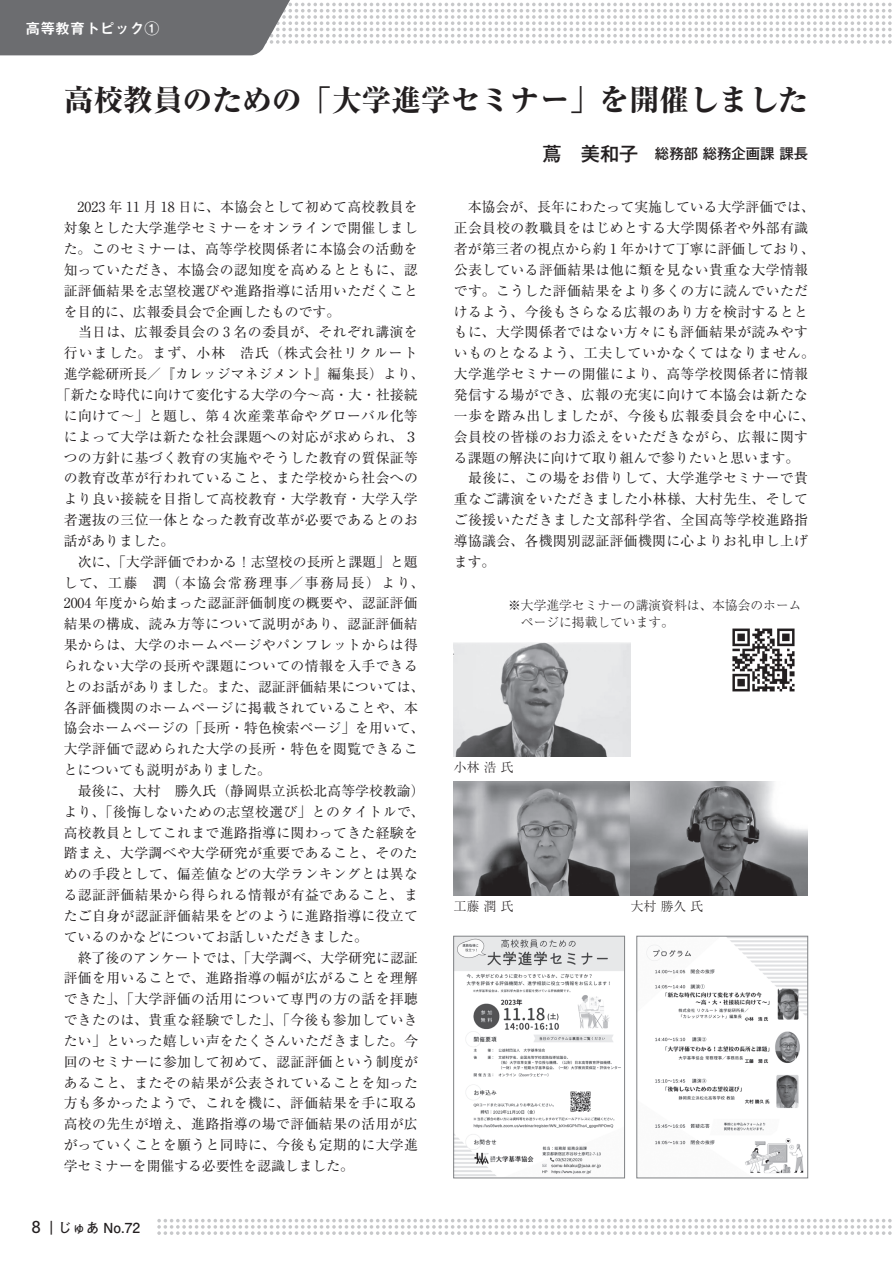
<style>
.page{position:relative;width:893px;height:1263px;background:#fff}
.page>*{position:absolute;margin:0;border:0;box-sizing:border-box;transform-origin:0 0}
.t1{font:800 29.7px "Ryumin Pro";color:#231f20}
.t2{font:500 19.2px "Gothic MB101 Pro";color:#231f20}
.t3{font:14.85px "Midashi Go Pro MB31";color:#fff}
.t4{font:500 14.4px "Gothic MB101 Pro";color:#231f20}
.t5{font:13.8px/20.9px "Ryumin Pro";letter-spacing:.025em;color:#231f20;text-align:justify}
.t6{font:13.8px "Ryumin Pro";letter-spacing:.005em;color:#231f20}
.t7{font:13.8px "Ryumin Pro";letter-spacing:.085em;color:#231f20}
.t8{font:700 13.8px "Futo Go B101 Pro";color:#231f20}
.t9{font:13.8px "Ryumin Pro";color:#231f20}
.t10{font:300 12.75px/17px "Ryumin Pro";color:#231f20}
.s1{font-family:"Avenir LT Std";font-weight:500;font-size:16.95px}
</style>
<div class="page">
<img style="left:454px;top:781px;width:354px;height:114px">
<img style="left:454px;top:642px;width:177px;height:114px">
<img style="left:455px;top:938px;width:168px;height:238px">
<div style="left:453px;top:936px;width:172px;height:242px;border:1px solid #808285"></div>
<img style="left:646px;top:940px;width:160px;height:234px">
<div style="left:637px;top:936px;width:171px;height:242px;border:1px solid #808285"></div>
<img style="left:732px;top:628px;width:63px;height:64px">
<svg style="left:157px;top:1219px;width:735px;height:16px"></svg>
<svg style="left:0;top:0;width:892px;height:55px"></svg>
<p class="t3" style="left:26px;top:17px;width:135px">高等教育トピック①</p>
<p class="t1" style="left:64px;top:76px;width:746px">高校教員のための「大学進学セミナー」を開催しました</p>
<p class="t5" style="left:64px;top:196px;width:356px">　2023 年 11 月 18 日に、本協会として初めて高校教員を対象とした大学進学セミナーをオンラインで開催しました。このセミナーは、高等学校関係者に本協会の活動を知っていただき、本協会の認知度を高めるとともに、認証評価結果を志望校選びや進路指導に活用いただくことを目的に、広報委員会で企画したものです。</p>
<p class="t5" style="left:64px;top:321px;width:355px">　当日は、広報委員会の 3 名の委員が、それぞれ講演を</p>
<p class="t7" style="left:64px;top:342px;width:369px">行いました。まず、小林　浩氏（株式会社リクルート　</p>
<p class="t6" style="left:64px;top:363px;width:362px">進学総研所長／『カレッジマネジメント』編集長）より、</p>
<p class="t6" style="left:57px;top:384px;width:362px">「新たな時代に向けて変化する大学の今～高・大・社接続</p>
<p class="t5" style="left:64px;top:404px;width:355px">に向けて～」と題し、第 4 次産業革命やグローバル化等</p>
<p class="t5" style="left:64px;top:425px;width:356px">によって大学は新たな社会課題への対応が求められ、３</p>
<p class="t5" style="left:64px;top:446px;width:356px">つの方針に基づく教育の実施やそうした教育の質保証等</p>
<p class="t5" style="left:64px;top:467px;width:356px">の教育改革が行われていること、また学校から社会への</p>
<p class="t5" style="left:64px;top:488px;width:355px">より良い接続を目指して高校教育・大学教育・大学入学</p>
<p class="t5" style="left:64px;top:508px;width:356px">者選抜の三位一体となった教育改革が必要であるとのお</p>
<p class="t9" style="left:64px;top:530px;width:112px">話がありました。</p>
<p class="t5" style="left:64px;top:550px;width:362px;text-align:left">　次に、「大学評価でわかる！志望校の長所と課題」と題して、工藤　潤（本協会常務理事／事務局長）より、<br>2004 年度から始まった認証評価制度の概要や、認証評価結果の構成、読み方等について説明があり、認証評価結果からは、大学のホームページやパンフレットからは得られない大学の長所や課題についての情報を入手できるとのお話がありました。また、認証評価結果については、各評価機関のホームページに掲載されていることや、本協会ホームページの「長所・特色検索ページ」を用いて、大学評価で認められた大学の長所・特色を閲覧できることについても説明がありました。</p>
<p class="t5" style="left:64px;top:779px;width:362px;text-align:left">　最後に、大村　勝久氏（静岡県立浜松北高等学校教諭）より、「後悔しないための志望校選び」とのタイトルで、高校教員としてこれまで進路指導に関わってきた経験を踏まえ、大学調べや大学研究が重要であること、そのための手段として、偏差値などの大学ランキングとは異なる認証評価結果から得られる情報が有益であること、またご自身が認証評価結果をどのように進路指導に役立てているのかなどについてお話しいただきました。</p>
<p class="t5" style="left:64px;top:946px;width:356px">　終了後のアンケートでは、「大学調べ、大学研究に認証評価を用いることで、進路指導の幅が広がることを理解できた」、「大学評価の活用について専門の方の話を拝聴できたのは、貴重な経験でした」、「今後も参加していきたい」といった嬉しい声をたくさんいただきました。今回のセミナーに参加して初めて、認証評価という制度があること、またその結果が公表されていることを知った方も多かったようで、これを機に、評価結果を手に取る高校の先生が増え、進路指導の場で評価結果の活用が広がっていくことを願うと同時に、今後も定期的に大学進学セミナーを開催する必要性を認識しました。</p>
<p class="t8" style="left:31px;top:1216px;width:110px"><span class="s1">8</span> ｜じゅあ No.72</p>
<p class="t2" style="left:543px;top:138px;width:97px">蔦　美和子</p>
<p class="t4" style="left:655px;top:142px;width:155px">総務部 総務企画課 課長</p>
<p class="t5" style="left:454px;top:196px;width:362px;text-align:left">　本協会が、長年にわたって実施している大学評価では、正会員校の教職員をはじめとする大学関係者や外部有識者が第三者の視点から約 1 年かけて丁寧に評価しており、公表している評価結果は他に類を見ない貴重な大学情報です。こうした評価結果をより多くの方に読んでいただけるよう、今後もさらなる広報のあり方を検討するとともに、大学関係者ではない方々にも評価結果が読みやすいものとなるよう、工夫していかなくてはなりません。大学進学セミナーの開催により、高等学校関係者に情報発信する場ができ、広報の充実に向けて本協会は新たな一歩を踏み出しましたが、今後も広報委員会を中心に、会員校の皆様のお力添えをいただきながら、広報に関する課題の解決に向けて取り組んで参りたいと思います。</p>
<p class="t5" style="left:454px;top:467px;width:356px">　最後に、この場をお借りして、大学進学セミナーで貴重なご講演をいただきました小林様、大村先生、そしてご後援いただきました文部科学省、全国高等学校進路指導協議会、各機関別認証評価機関に心よりお礼申し上げます。</p>
<p class="t10" style="left:521px;top:595px;width:282px;text-indent:-13px">※大学進学セミナーの講演資料は、本協会のホームページに掲載しています。</p>
<p class="t10" style="left:454px;top:758px;width:61px">小林 浩 氏</p>
<p class="t10" style="left:454px;top:897px;width:61px">工藤 潤 氏</p>
<p class="t10" style="left:631px;top:897px;width:74px">大村 勝久 氏</p>
</div>
